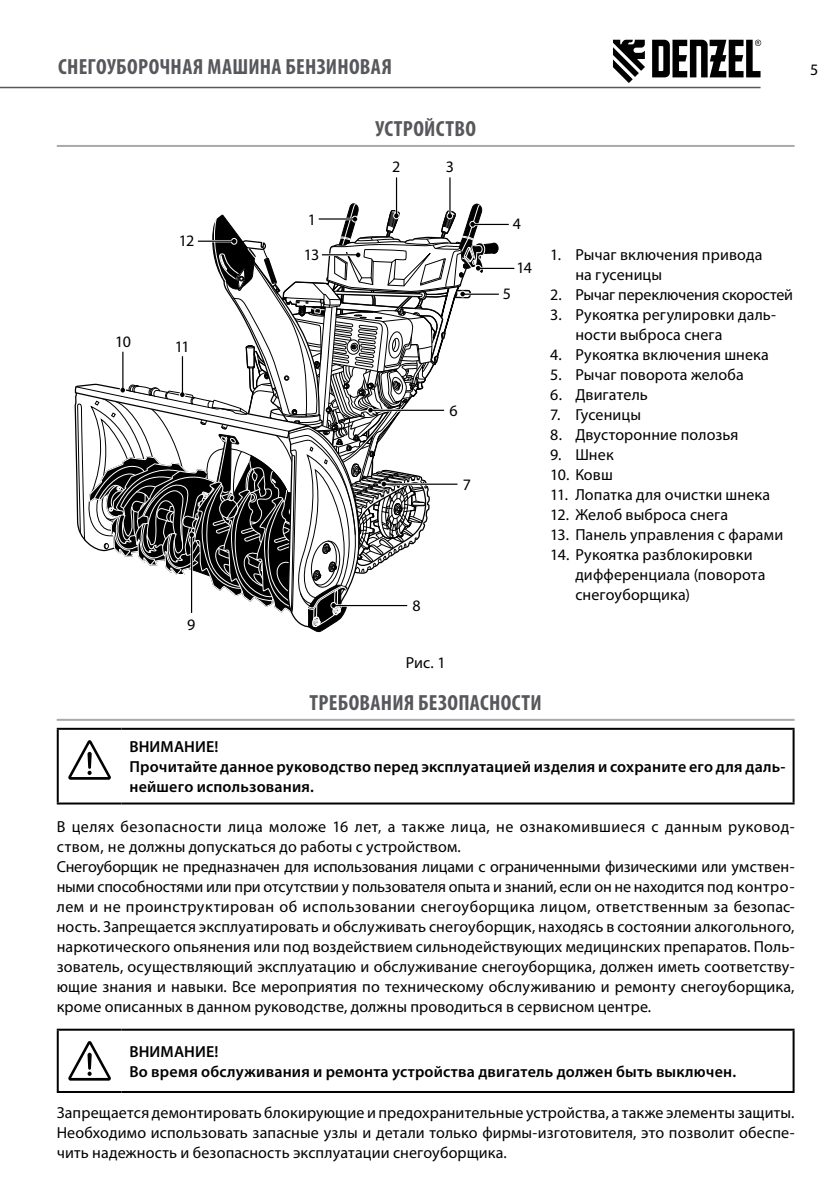
<style>
.page{position:relative;width:840px;height:1191px;background:#fff}
.page>*{position:absolute;margin:0;border:0;box-sizing:border-box;transform-origin:0 0}
.t1{font:700 condensed 22px "Myriad Pro";letter-spacing:.015em;color:#57585b}
.t2{font:16px/20px "Myriad Pro";letter-spacing:.01em;color:#000}
.t3{font:600 16px/20px "Myriad Pro";letter-spacing:.01em;color:#000}
.t4{font:16px "Myriad Pro";letter-spacing:-.015em;color:#000}
</style>
<div class="page">
<hr style="left:0;top:87px;width:760px;height:1px;background:#57585b">
<svg style="left:613px;top:40px;width:31px;height:43px"></svg>
<svg style="left:652px;top:40px;width:108px;height:37px"></svg>
<hr style="left:57px;top:145px;width:737px;height:2px;background:#a7a9ab">
<hr style="left:57px;top:719px;width:737px;height:2px;background:#a7a9ab">
<hr style="left:474px;top:224px;width:34px;height:1px;background:#000">
<hr style="left:395px;top:177px;width:2px;height:37px;background:#000">
<hr style="left:449px;top:177px;width:1px;height:37px;background:#000">
<hr style="left:479px;top:268px;width:35px;height:1px;background:#000">
<svg style="left:74px;top:202px;width:424px;height:431px"></svg>
<hr style="left:57px;top:728px;width:64px;height:2px;background:#000">
<hr style="left:57px;top:730px;width:2px;height:72px;background:#000">
<hr style="left:121px;top:728px;width:673px;height:2px;background:#000">
<hr style="left:792px;top:730px;width:2px;height:72px;background:#000">
<hr style="left:57px;top:802px;width:64px;height:2px;background:#000">
<hr style="left:121px;top:802px;width:673px;height:2px;background:#000">
<svg style="left:68px;top:740px;width:43px;height:39px"></svg>
<hr style="left:57px;top:1028px;width:64px;height:2px;background:#000">
<hr style="left:57px;top:1030px;width:2px;height:61px;background:#000">
<hr style="left:121px;top:1028px;width:673px;height:2px;background:#000">
<hr style="left:792px;top:1030px;width:2px;height:61px;background:#000">
<hr style="left:57px;top:1091px;width:64px;height:2px;background:#000">
<hr style="left:121px;top:1091px;width:673px;height:2px;background:#000">
<svg style="left:68px;top:1041px;width:43px;height:39px"></svg>
<h1 class="t1" style="left:58px;top:54px;width:335px">СНЕГОУБОРОЧНАЯ МАШИНА БЕНЗИНОВАЯ</h1>
<p class="t2" style="left:809px;top:61px;width:10px">5</p>
<h1 class="t1" style="left:375px;top:118px;width:102px">УСТРОЙСТВО</h1>
<p class="t2" style="left:179px;top:231px;width:17px">12</p>
<p class="t2" style="left:115px;top:332px;width:17px">10</p>
<p class="t2" style="left:175px;top:337px;width:16px">11</p>
<p class="t2" style="left:187px;top:614px;width:10px">9</p>
<p class="t2" style="left:308px;top:210px;width:10px">1</p>
<p class="t2" style="left:304px;top:245px;width:17px">13</p>
<p class="t2" style="left:392px;top:157px;width:10px">2</p>
<p class="t2" style="left:445px;top:157px;width:10px">3</p>
<p class="t2" style="left:449px;top:401px;width:10px">6</p>
<p class="t2" style="left:462px;top:475px;width:10px">7</p>
<p class="t2" style="left:412px;top:596px;width:10px">8</p>
<p class="t2" style="left:512px;top:214px;width:10px">4</p>
<p class="t2" style="left:502px;top:284px;width:10px">5</p>
<p class="t2" style="left:516px;top:258px;width:17px">14</p>
<p class="t2" style="left:575px;top:245px;width:188px;text-indent:-25px">1. Рычаг включения привода на гусеницы</p>
<p class="t4" style="left:550px;top:287px;width:244px">2. Рычаг переключения скоростей</p>
<p class="t2" style="left:575px;top:305px;width:202px;text-indent:-25px">3. Рукоятка регулировки даль&shy;ности выброса снега</p>
<p class="t2" style="left:550px;top:345px;width:220px">4. Рукоятка включения шнека</p>
<p class="t2" style="left:550px;top:365px;width:195px">5. Рычаг поворота желоба</p>
<p class="t2" style="left:550px;top:385px;width:99px">6. Двигатель</p>
<p class="t2" style="left:550px;top:405px;width:92px">7. Гусеницы</p>
<p class="t2" style="left:550px;top:425px;width:189px">8. Двусторонние полозья</p>
<p class="t2" style="left:550px;top:445px;width:65px">9. Шнек</p>
<p class="t2" style="left:550px;top:465px;width:64px">10. Ковш</p>
<p class="t2" style="left:550px;top:485px;width:221px">11. Лопатка для очистки шнека</p>
<p class="t2" style="left:550px;top:505px;width:179px">12. Желоб выброса снега</p>
<p class="t2" style="left:550px;top:525px;width:234px">13. Панель управления с фарами</p>
<p class="t2" style="left:575px;top:545px;width:191px;text-indent:-25px">14. Рукоятка разблокировки дифференциала (поворота снегоуборщика)</p>
<p class="t2" style="left:405px;top:653px;width:41px">Рис. 1</p>
<h1 class="t1" style="left:309px;top:691px;width:233px">ТРЕБОВАНИЯ БЕЗОПАСНОСТИ</h1>
<p class="t3" style="left:129px;top:738px;width:657px">ВНИМАНИЕ!<br>Прочитайте данное руководство перед эксплуатацией изделия и сохраните его для даль&shy;нейшего использования.</p>
<p class="t2" style="left:57px;top:817px;width:739px">В целях безопасности лица моложе 16 лет‚ а также лица, не ознакомившиеся с данным руковод&shy;ством, не должны допускаться до работы с устройством.<br>Снегоуборщик не предназначен для использования лицами с ограниченными физическими или умствен&shy;ными способностями или при отсутствии у пользователя опыта и знаний, если он не находится под контро&shy;лем и не проинструктирован об использовании снегоуборщика лицом, ответственным за безопас&shy;ность. Запрещается эксплуатировать и обслуживать снегоуборщик, находясь в состоянии алкогольного, наркотического опьянения или под воздействием сильнодействующих медицинских препаратов. Поль&shy;зователь, осуществляющий эксплуатацию и обслуживание снегоуборщика, должен иметь соответству&shy;ющие знания и навыки. Все мероприятия по техническому обслуживанию и ремонту снегоуборщика, кроме описанных в данном руководстве, должны проводиться в сервисном центре.</p>
<p class="t3" style="left:129px;top:1042px;width:608px">ВНИМАНИЕ!<br>Во время обслуживания и ремонта устройства двигатель должен быть выключен.</p>
<p class="t2" style="left:57px;top:1103px;width:739px;text-align:justify">Запрещается демонтировать блокирующие и предохранительные устройства, а также элементы защиты.<br>Необходимо использовать запасные узлы и детали только фирмы-изготовителя, это позволит обеспе&shy;чить надежность и безопасность эксплуатации снегоуборщика.</p>
</div>
